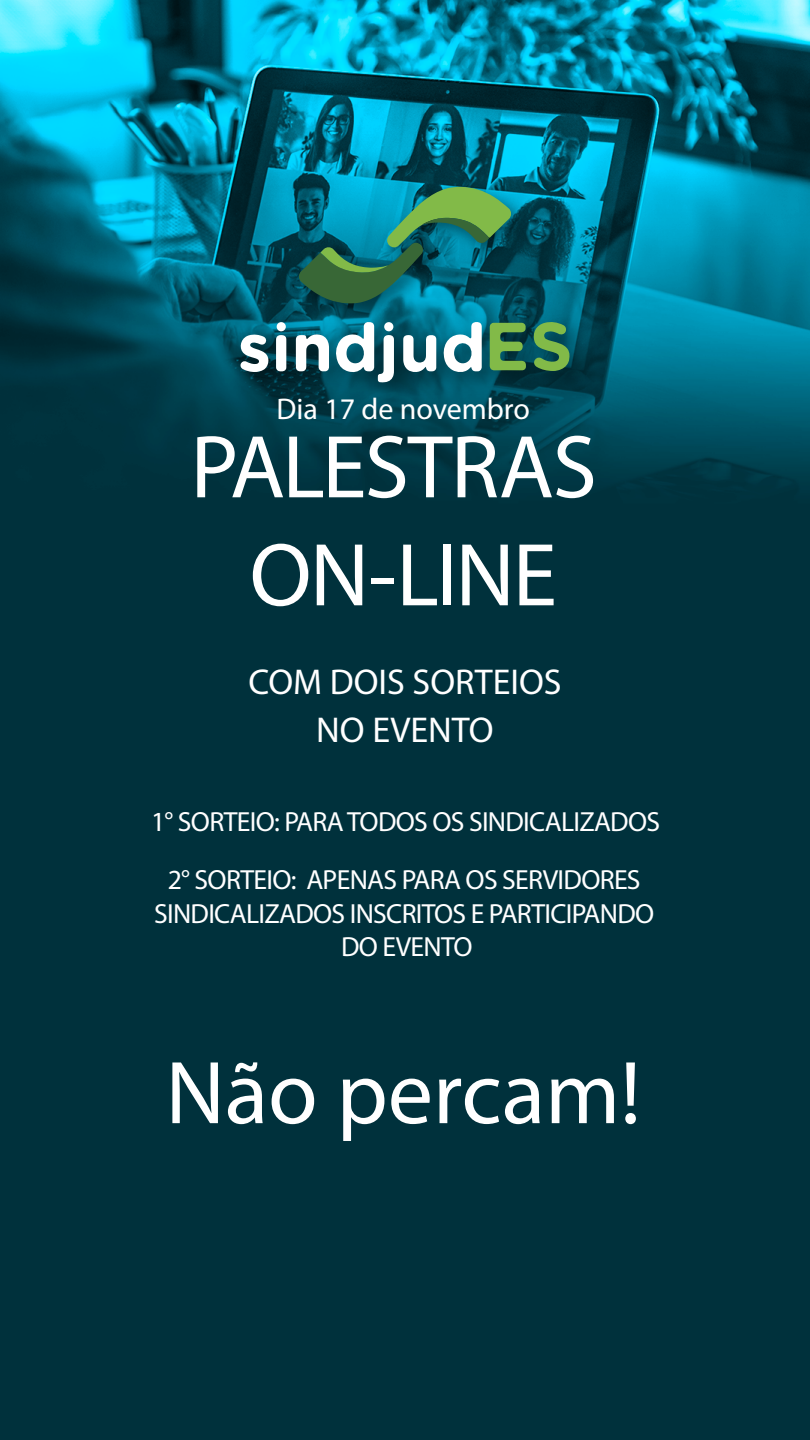
<style>
.page{position:relative;width:810px;height:1440px;background:#fff}
.page>*{position:absolute;margin:0;border:0;box-sizing:border-box;transform-origin:0 0}
.t1{font:90px/108px "Myriad Pro";letter-spacing:-.015em;color:#fff;text-align:center}
.t2{font:36px/48px "Myriad Pro";color:#fff;text-align:center}
.t3{font:30px "Myriad Pro";color:#fff}
.t4{font:27.75px/57.7px "Myriad Pro";letter-spacing:-.025em;color:#fff;text-align:center}
</style>
<div class="page">
<img style="left:0;top:0;width:810px;height:1440px">
<img style="left:225px;top:172px;width:375px;height:240px">
<svg style="left:490px;top:323px;width:36px;height:47px"></svg>
<svg style="left:443px;top:321px;width:39px;height:52px"></svg>
<svg style="left:532px;top:321px;width:38px;height:50px"></svg>
<svg style="left:296px;top:334px;width:33px;height:37px"></svg>
<svg style="left:403px;top:334px;width:33px;height:39px"></svg>
<svg style="left:239px;top:334px;width:31px;height:38px"></svg>
<svg style="left:335px;top:322px;width:59px;height:60px"></svg>
<svg style="left:276px;top:335px;width:10px;height:37px"></svg>
<div style="left:277px;top:322px;width:9px;height:9px;background:#fff;border-radius:50%"></div>
<div style="left:384px;top:322px;width:9px;height:9px;background:#fff;border-radius:50%"></div>
<svg style="left:298px;top:187px;width:214px;height:116px"></svg>
<p class="t3" style="left:277px;top:391px;width:255px">Dia 17 de novembro</p>
<h1 class="t1" style="left:190px;top:412px;width:408px">PALESTRAS<br>ON-LINE</h1>
<p class="t2" style="left:248px;top:657px;width:315px">COM DOIS SORTEIOS<br>NO EVENTO</p>
<p class="t4" style="left:151px;top:793px;width:511px">1° SORTEIO: PARA TODOS OS SINDICALIZADOS<br>2° SORTEIO: APENAS PARA OS SERVIDORES</p>
<p class="t4" style="left:154px;top:896px;width:502px;line-height:33.8px">SINDICALIZADOS INSCRITOS E PARTICIPANDO<br>DO EVENTO</p>
<h1 class="t1" style="left:166px;top:1038px;width:477px">Não percam!</h1>
</div>
